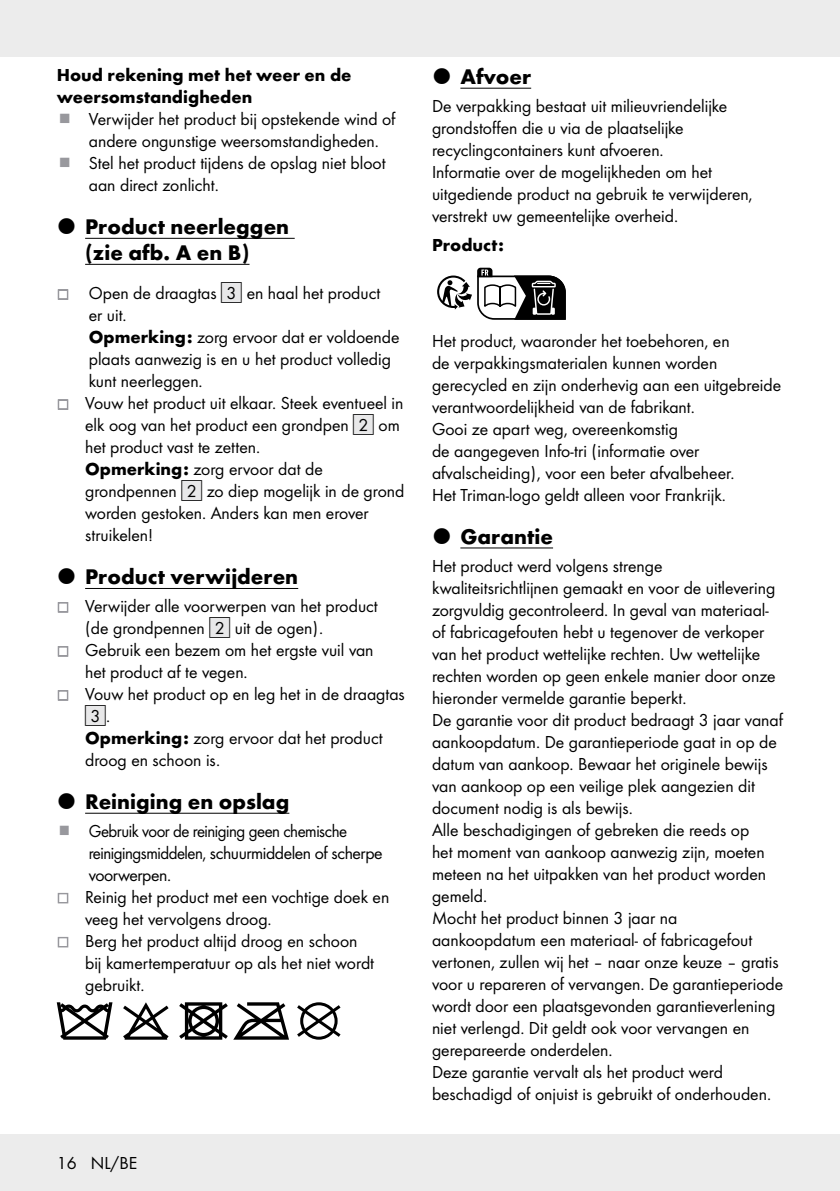
<style>
.page{position:relative;width:840px;height:1191px;background:#fff}
.page>*{position:absolute;margin:0;border:0;box-sizing:border-box;transform-origin:0 0}
.t1{font:700 22px/26px "Futura";color:#000}
.t2{font:18px/22px "Futura Boo";color:#000}
.t3{font:18px/22px "Futura Boo";color:#000;scale:.95 1}
.t4{font:700 18px/22px "Futura";color:#000}
.t5{font:15.8px "IMP Lidl Num Box";color:#000}
.s1{font-family:"IMP Lidl Num Box";font-size:15.8px;color:#e8e8e9}
.s2{font-family:"IMP Lidl Num Box";font-size:15.8px}
.s3{font-family:"Futura";font-weight:700}
.s4{color:#e8e8e9}
.s5{font-family:"Futura Boo";font-size:18px}
</style>
<div class="page">
<div style="left:0;top:0;width:839px;height:57px;background:#ececec"></div>
<div style="left:0;top:1134px;width:839px;height:57px;background:#ececec"></div>
<hr style="left:85px;top:238px;width:209px;height:1px;background:#000">
<hr style="left:85px;top:264px;width:164px;height:1px;background:#000">
<hr style="left:85px;top:588px;width:213px;height:1px;background:#000">
<hr style="left:85px;top:812px;width:204px;height:1px;background:#000">
<svg style="left:123px;top:1002px;width:45px;height:37px"></svg>
<svg style="left:179px;top:1002px;width:110px;height:37px"></svg>
<svg style="left:297px;top:1002px;width:43px;height:37px"></svg>
<svg style="left:57px;top:1002px;width:55px;height:37px"></svg>
<hr style="left:460px;top:88px;width:71px;height:1px;background:#000">
<hr style="left:460px;top:547px;width:92px;height:1px;background:#000">
<svg style="left:437px;top:267px;width:129px;height:53px"></svg>
<p class="t4" style="left:57px;top:63px;width:296px">Houd rekening met het weer en de weersomstandigheden</p>
<p class="t2" style="left:89px;top:107px;width:308px">Verwijder het product bij opstekende wind of andere ongunstige weersomstandigheden.<br>Stel het product tijdens de opslag niet bloot aan direct zonlicht.</p>
<p class="t1" style="left:85px;top:212px;width:205px">Product neerleggen (zie afb. A en B)</p>
<p class="t2" style="left:85px;top:281px;width:320px">Open de draagtas <span class="s1">[</span><span class="s2">3]</span> en haal het product<br>er uit.<br><span class="s3">Opmerking:</span> zorg ervoor dat er voldoende plaats aanwezig is en u het product volledig kunt neerleggen.<br>Vouw het product uit elkaar. Steek eventueel in elk oog van het product een grondpen <span class="s1">[</span><span class="s2">2]</span> om het product vast te zetten.<br><span class="s3">Opmerking:</span> zorg ervoor dat de grondpennen <span class="s1">[</span><span class="s2">2]</span> zo diep mogelijk in de grond worden gestoken. Anders kan men erover struikelen!</p>
<p class="t1" style="left:85px;top:562px;width:214px">Product verwijderen</p>
<p class="t2" style="left:85px;top:594px;width:321px">Verwijder alle voorwerpen van het product (de grondpennen <span class="s1">[</span><span class="s2">2]</span> uit de ogen).<br>Gebruik een bezem om het ergste vuil van<br>het product af te vegen.<br>Vouw het product op en leg het in de draagtas</p>
<p class="t5" style="left:85px;top:705px;width:26px"><span class="s4">[</span>3]<span class="s5">.</span></p>
<p class="t2" style="left:85px;top:726px;width:299px"><span class="s3">Opmerking:</span> zorg ervoor dat het product droog en schoon is.</p>
<p class="t1" style="left:85px;top:787px;width:206px">Reiniging en opslag</p>
<p class="t3" style="left:85px;top:819px;width:321px">Gebruik voor de reiniging geen chemische reinigingsmiddelen, schuurmiddelen of scherpe voorwerpen.<br>Reinig het product met een vochtige doek en veeg het vervolgens droog.<br>Berg het product altijd droog en schoon<br>bij kamertemperatuur op als het niet wordt gebruikt.</p>
<p class="t2" style="left:57px;top:1151px;width:82px">16 NL/BE</p>
<p class="t1" style="left:460px;top:62px;width:72px">Afvoer</p>
<p class="t2" style="left:432px;top:94px;width:322px">De verpakking bestaat uit milieuvriendelijke grondstoffen die u via de plaatselijke recyclingcontainers kunt afvoeren.<br>Informatie over de mogelijkheden om het uitgediende product na gebruik te verwijderen, verstrekt uw gemeentelijke overheid.</p>
<p class="t4" style="left:432px;top:233px;width:73px">Product:</p>
<p class="t2" style="left:432px;top:329px;width:350px">Het product, waaronder het toebehoren, en<br>de verpakkingsmaterialen kunnen worden gerecycled en zijn onderhevig aan een uitgebreide verantwoordelijkheid van de fabrikant.<br>Gooi ze apart weg, overeenkomstig<br>de aangegeven Info-tri (informatie over afvalscheiding), voor een beter afvalbeheer.<br>Het Triman-logo geldt alleen voor Frankrijk.</p>
<p class="t1" style="left:460px;top:522px;width:94px">Garantie</p>
<p class="t2" style="left:432px;top:553px;width:352px">Het product werd volgens strenge kwaliteitsrichtlijnen gemaakt en voor de uitlevering zorgvuldig gecontroleerd. In geval van materiaal&shy;of fabricagefouten hebt u tegenover de verkoper van het product wettelijke rechten. Uw wettelijke rechten worden op geen enkele manier door onze hieronder vermelde garantie beperkt.<br>De garantie voor dit product bedraagt 3 jaar vanaf aankoopdatum. De garantieperiode gaat in op de datum van aankoop. Bewaar het originele bewijs van aankoop op een veilige plek aangezien dit document nodig is als bewijs.<br>Alle beschadigingen of gebreken die reeds op<br>het moment van aankoop aanwezig zijn, moeten meteen na het uitpakken van het product worden gemeld.<br>Mocht het product binnen 3 jaar na aankoopdatum een materiaal- of fabricagefout vertonen, zullen wij het – naar onze keuze – gratis voor u repareren of vervangen. De garantieperiode wordt door een plaatsgevonden garantieverlening niet verlengd. Dit geldt ook voor vervangen en gerepareerde onderdelen.<br>Deze garantie vervalt als het product werd beschadigd of onjuist is gebruikt of onderhouden.</p>
</div>
